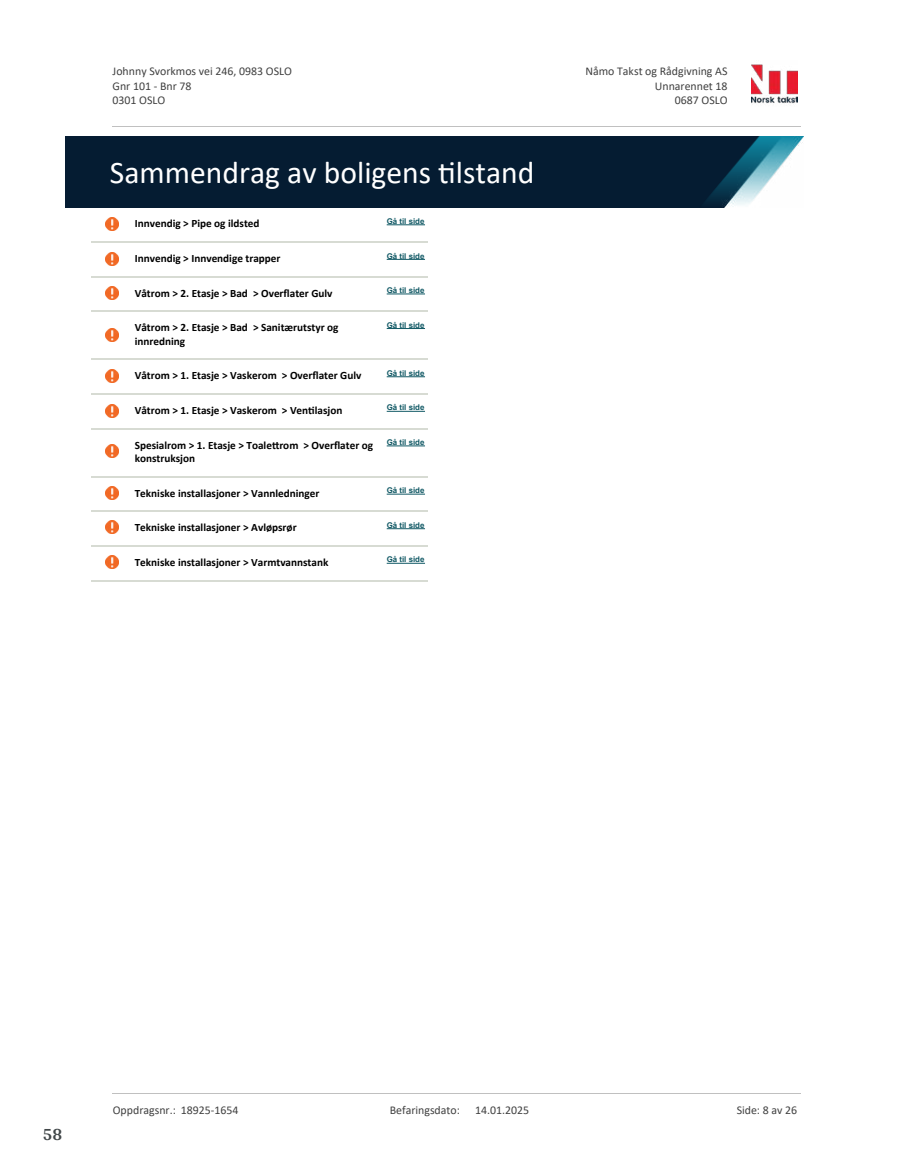
<style>
.page{position:relative;width:915px;height:1172px;background:#fff}
.page>*{position:absolute;margin:0;border:0;box-sizing:border-box;transform-origin:0 0}
.t1{font:31.65px "Calibri";color:#fff}
.t2{font:700 18px "Arya";color:#414749}
.t3{font:11.85px/14.5px "Calibri";color:#404040}
.t4{font:700 11.25px/13.6px "Calibri";color:#000}
.t5{font:700 7.95px "Arial";color:#115965}
</style>
<div class="page">
<svg style="left:106px;top:218px;width:12px;height:12px"></svg>
<hr style="left:386px;top:224px;width:39px;height:1px;background:#115965">
<hr style="left:91px;top:241px;width:41px;height:2px;background:#d7dbd3">
<hr style="left:132px;top:241px;width:62px;height:2px;background:#d7dbd3">
<hr style="left:194px;top:241px;width:66px;height:2px;background:#d7dbd3">
<hr style="left:260px;top:241px;width:124px;height:2px;background:#d7dbd3">
<hr style="left:384px;top:241px;width:43px;height:2px;background:#d7dbd3">
<svg style="left:106px;top:252px;width:12px;height:13px"></svg>
<hr style="left:386px;top:259px;width:39px;height:1px;background:#115965">
<hr style="left:91px;top:276px;width:41px;height:1px;background:#d7dbd3">
<hr style="left:132px;top:276px;width:62px;height:1px;background:#d7dbd3">
<hr style="left:194px;top:276px;width:66px;height:1px;background:#d7dbd3">
<hr style="left:260px;top:276px;width:124px;height:1px;background:#d7dbd3">
<hr style="left:384px;top:276px;width:43px;height:1px;background:#d7dbd3">
<svg style="left:106px;top:287px;width:12px;height:13px"></svg>
<hr style="left:386px;top:293px;width:39px;height:1px;background:#115965">
<hr style="left:91px;top:310px;width:41px;height:2px;background:#d7dbd3">
<hr style="left:132px;top:310px;width:62px;height:2px;background:#d7dbd3">
<hr style="left:194px;top:310px;width:66px;height:2px;background:#d7dbd3">
<hr style="left:260px;top:310px;width:124px;height:2px;background:#d7dbd3">
<hr style="left:384px;top:310px;width:43px;height:2px;background:#d7dbd3">
<svg style="left:106px;top:328px;width:12px;height:13px"></svg>
<hr style="left:386px;top:328px;width:39px;height:1px;background:#115965">
<hr style="left:91px;top:359px;width:41px;height:1px;background:#d7dbd3">
<hr style="left:132px;top:359px;width:62px;height:1px;background:#d7dbd3">
<hr style="left:194px;top:359px;width:66px;height:1px;background:#d7dbd3">
<hr style="left:260px;top:359px;width:124px;height:1px;background:#d7dbd3">
<hr style="left:384px;top:359px;width:43px;height:1px;background:#d7dbd3">
<svg style="left:106px;top:370px;width:12px;height:13px"></svg>
<hr style="left:386px;top:376px;width:39px;height:1px;background:#115965">
<hr style="left:91px;top:393px;width:41px;height:2px;background:#d7dbd3">
<hr style="left:132px;top:393px;width:62px;height:2px;background:#d7dbd3">
<hr style="left:194px;top:393px;width:66px;height:2px;background:#d7dbd3">
<hr style="left:260px;top:393px;width:124px;height:2px;background:#d7dbd3">
<hr style="left:384px;top:393px;width:43px;height:2px;background:#d7dbd3">
<svg style="left:106px;top:404px;width:12px;height:13px"></svg>
<hr style="left:386px;top:411px;width:39px;height:1px;background:#115965">
<hr style="left:91px;top:428px;width:41px;height:1px;background:#d7dbd3">
<hr style="left:132px;top:428px;width:62px;height:1px;background:#d7dbd3">
<hr style="left:194px;top:428px;width:66px;height:1px;background:#d7dbd3">
<hr style="left:260px;top:428px;width:124px;height:1px;background:#d7dbd3">
<hr style="left:384px;top:428px;width:43px;height:1px;background:#d7dbd3">
<svg style="left:106px;top:445px;width:12px;height:13px"></svg>
<hr style="left:386px;top:445px;width:39px;height:1px;background:#115965">
<hr style="left:91px;top:476px;width:41px;height:1px;background:#d7dbd3">
<hr style="left:132px;top:476px;width:62px;height:1px;background:#d7dbd3">
<hr style="left:194px;top:476px;width:66px;height:1px;background:#d7dbd3">
<hr style="left:260px;top:476px;width:124px;height:1px;background:#d7dbd3">
<hr style="left:384px;top:476px;width:43px;height:1px;background:#d7dbd3">
<svg style="left:106px;top:486px;width:12px;height:13px"></svg>
<hr style="left:386px;top:494px;width:39px;height:1px;background:#115965">
<hr style="left:91px;top:511px;width:41px;height:1px;background:#d7dbd3">
<hr style="left:132px;top:511px;width:62px;height:1px;background:#d7dbd3">
<hr style="left:194px;top:511px;width:66px;height:1px;background:#d7dbd3">
<hr style="left:260px;top:511px;width:124px;height:1px;background:#d7dbd3">
<hr style="left:384px;top:511px;width:43px;height:1px;background:#d7dbd3">
<svg style="left:106px;top:521px;width:12px;height:13px"></svg>
<hr style="left:386px;top:528px;width:39px;height:1px;background:#115965">
<hr style="left:91px;top:545px;width:41px;height:2px;background:#d7dbd3">
<hr style="left:132px;top:545px;width:62px;height:2px;background:#d7dbd3">
<hr style="left:194px;top:545px;width:66px;height:2px;background:#d7dbd3">
<hr style="left:260px;top:545px;width:124px;height:2px;background:#d7dbd3">
<hr style="left:384px;top:545px;width:43px;height:2px;background:#d7dbd3">
<svg style="left:106px;top:555px;width:12px;height:13px"></svg>
<hr style="left:386px;top:563px;width:39px;height:1px;background:#115965">
<hr style="left:91px;top:580px;width:41px;height:1px;background:#d7dbd3">
<hr style="left:132px;top:580px;width:62px;height:1px;background:#d7dbd3">
<hr style="left:194px;top:580px;width:66px;height:1px;background:#d7dbd3">
<hr style="left:260px;top:580px;width:124px;height:1px;background:#d7dbd3">
<hr style="left:384px;top:580px;width:43px;height:1px;background:#d7dbd3">
<img style="left:751px;top:64px;width:46px;height:40px">
<hr style="left:113px;top:127px;width:687px;height:1px;background:#c0c0c0">
<img style="left:65px;top:137px;width:738px;height:71px">
<hr style="left:113px;top:1093px;width:687px;height:1px;background:#c0c0c0">
<p class="t3" style="left:113px;top:64px;width:181px">Johnny Svorkmos vei 246, 0983 OSLO<br>Gnr 101 - Bnr 78<br>0301 OSLO</p>
<p class="t3" style="left:585px;top:64px;width:143px">Nåmo Takst og Rådgivning AS</p>
<p class="t3" style="left:654px;top:78px;width:74px">Unnarennet 18</p>
<p class="t3" style="left:674px;top:93px;width:54px">0687 OSLO</p>
<h1 class="t1" style="left:110px;top:150px;width:426px">Sammendrag av boligens 琀椀lstand</h1>
<p class="t4" style="left:135px;top:217px;width:126px">Innvendig &gt; Pipe og ildsted</p>
<p class="t5" style="left:386px;top:216px;width:39px">Gå til side</p>
<p class="t4" style="left:135px;top:251px;width:147px">Innvendig &gt; Innvendige trapper</p>
<p class="t5" style="left:386px;top:250px;width:39px">Gå til side</p>
<p class="t4" style="left:135px;top:286px;width:199px">Våtrom &gt; 2. Etasje &gt; Bad &gt; Over昀氀ater Gulv</p>
<p class="t5" style="left:386px;top:285px;width:39px">Gå til side</p>
<p class="t4" style="left:135px;top:320px;width:205px">Våtrom &gt; 2. Etasje &gt; Bad &gt; Sanitærutstyr og innredning</p>
<p class="t5" style="left:386px;top:319px;width:39px">Gå til side</p>
<p class="t4" style="left:135px;top:369px;width:228px">Våtrom &gt; 1. Etasje &gt; Vaskerom &gt; Over昀氀ater Gulv</p>
<p class="t5" style="left:386px;top:367px;width:39px">Gå til side</p>
<p class="t4" style="left:135px;top:403px;width:209px">Våtrom &gt; 1. Etasje &gt; Vaskerom &gt; Ven琀椀lasjon</p>
<p class="t5" style="left:386px;top:402px;width:39px">Gå til side</p>
<p class="t4" style="left:135px;top:438px;width:240px">Spesialrom &gt; 1. Etasje &gt; Toale琀琀rom &gt; Over昀氀ater og konstruksjon</p>
<p class="t5" style="left:386px;top:437px;width:39px">Gå til side</p>
<p class="t4" style="left:135px;top:486px;width:186px">Tekniske installasjoner &gt; Vannledninger</p>
<p class="t5" style="left:386px;top:485px;width:39px">Gå til side</p>
<p class="t4" style="left:135px;top:521px;width:163px">Tekniske installasjoner &gt; Avløpsrør</p>
<p class="t5" style="left:386px;top:519px;width:39px">Gå til side</p>
<p class="t4" style="left:135px;top:555px;width:195px">Tekniske installasjoner &gt; Varmtvannstank</p>
<p class="t5" style="left:386px;top:554px;width:39px">Gå til side</p>
<h2 class="t2" style="left:43px;top:1123px;width:21px">58</h2>
<p class="t3" style="left:113px;top:1102px;width:127px">Oppdragsnr.: 18925-1654</p>
<p class="t3" style="left:389px;top:1102px;width:72px">Befaringsdato:</p>
<p class="t3" style="left:475px;top:1102px;width:55px">14.01.2025</p>
<p class="t3" style="left:736px;top:1102px;width:62px">Side: 8 av 26</p>
</div>
